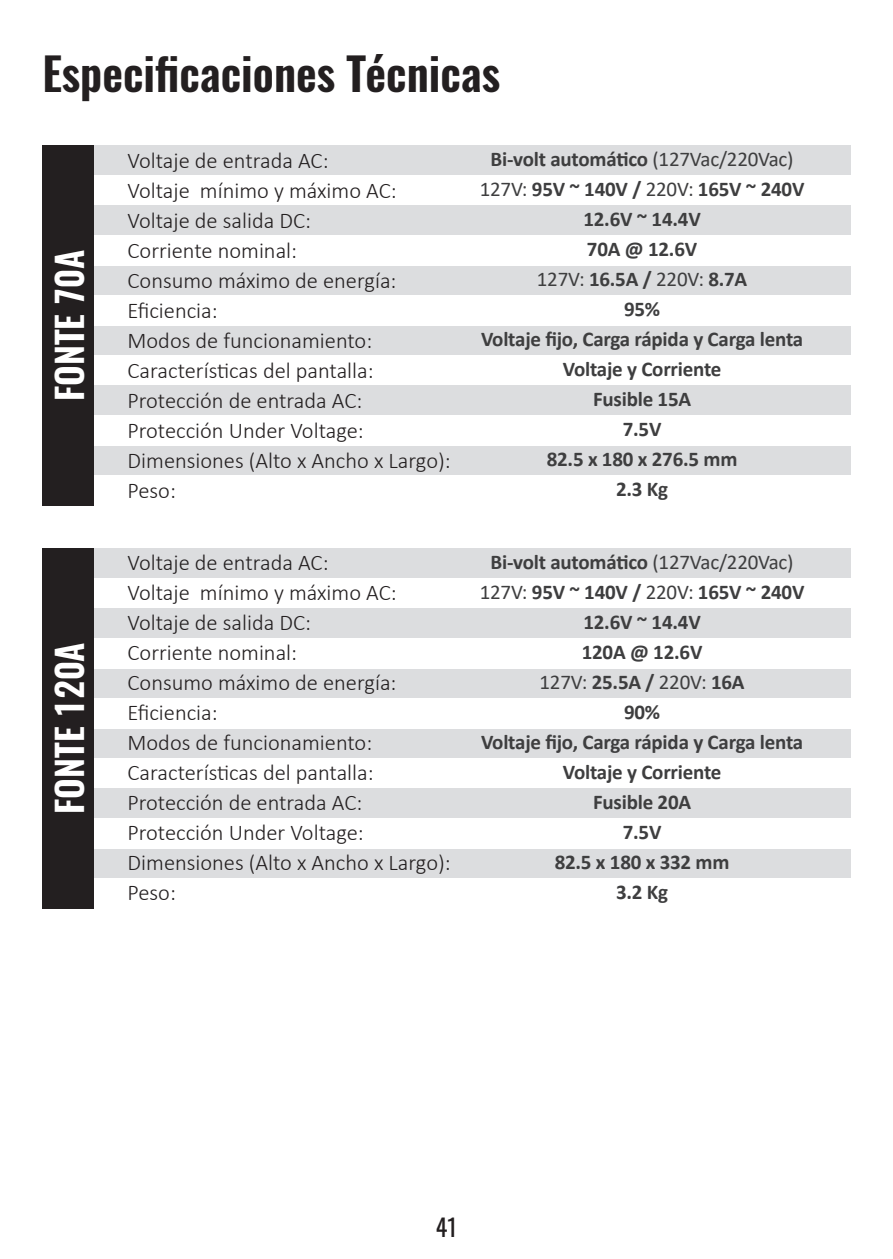
<style>
.page{position:relative;width:893px;height:1259px;background:#fff}
.page>*{position:absolute;margin:0;border:0;box-sizing:border-box;transform-origin:0 0}
.t1{font:600 45px "Oswald";color:#231f20}
.t2{font:600 36px "Oswald";color:#fff}
.t3{font:24px "Oswald";color:#231f20}
.t4{font:300 22.5px "Calibri";color:#231f20}
.t5{font:700 21px "Calibri";letter-spacing:-.01em;color:#3e3e3f}
.t6{font:21px "Calibri";letter-spacing:-.01em;color:#3e3e3f}
.s1{font-weight:400}
.s2{font-weight:700}
</style>
<div class="page">
<div style="left:43px;top:548px;width:807px;height:30px;background:#dcdddf"></div>
<div style="left:43px;top:145px;width:807px;height:30px;background:#dcdddf"></div>
<div style="left:43px;top:728px;width:807px;height:30px;background:#dcdddf"></div>
<div style="left:43px;top:325px;width:807px;height:30px;background:#dcdddf"></div>
<div style="left:43px;top:668px;width:807px;height:30px;background:#dcdddf"></div>
<div style="left:43px;top:265px;width:807px;height:30px;background:#dcdddf"></div>
<div style="left:43px;top:848px;width:807px;height:30px;background:#dcdddf"></div>
<div style="left:43px;top:445px;width:807px;height:30px;background:#dcdddf"></div>
<div style="left:43px;top:608px;width:807px;height:30px;background:#dcdddf"></div>
<div style="left:43px;top:205px;width:807px;height:30px;background:#dcdddf"></div>
<div style="left:43px;top:788px;width:807px;height:30px;background:#dcdddf"></div>
<div style="left:43px;top:385px;width:807px;height:30px;background:#dcdddf"></div>
<div style="left:43px;top:548px;width:51px;height:360px;background:#231f20"></div>
<div style="left:43px;top:145px;width:51px;height:360px;background:#231f20"></div>
<p class="t1" style="left:43px;top:42px;width:459px">Especificaciones Técnicas</p>
<p class="t2" style="left:45px;top:401px;width:153px;rotate:-90deg">FONTE 70A</p>
<p class="t2" style="left:45px;top:814px;width:173px;rotate:-90deg">FONTE 120A</p>
<p class="t4" style="left:128px;top:146px;width:202px">Voltaje de entrada AC:</p>
<p class="t4" style="left:128px;top:176px;width:271px">Voltaje mínimo y máximo AC:</p>
<p class="t4" style="left:128px;top:206px;width:185px">Voltaje de salida DC:</p>
<p class="t4" style="left:128px;top:236px;width:171px">Corriente nominal:</p>
<p class="t4" style="left:128px;top:266px;width:270px">Consumo máximo de energía:</p>
<p class="t4" style="left:128px;top:296px;width:92px">Eficiencia:</p>
<p class="t4" style="left:128px;top:326px;width:246px">Modos de funcionamiento:</p>
<p class="t4" style="left:128px;top:356px;width:248px">Características del pantalla:</p>
<p class="t4" style="left:128px;top:386px;width:236px">Protección de entrada AC:</p>
<p class="t4" style="left:128px;top:416px;width:238px">Protección Under Voltage:</p>
<p class="t4" style="left:128px;top:446px;width:325px">Dimensiones (Alto x Ancho x Largo):</p>
<p class="t4" style="left:128px;top:476px;width:50px">Peso:</p>
<p class="t4" style="left:128px;top:548px;width:202px">Voltaje de entrada AC:</p>
<p class="t4" style="left:128px;top:578px;width:271px">Voltaje mínimo y máximo AC:</p>
<p class="t4" style="left:128px;top:608px;width:185px">Voltaje de salida DC:</p>
<p class="t4" style="left:128px;top:638px;width:171px">Corriente nominal:</p>
<p class="t4" style="left:128px;top:668px;width:270px">Consumo máximo de energía:</p>
<p class="t4" style="left:128px;top:698px;width:92px">Eficiencia:</p>
<p class="t4" style="left:128px;top:728px;width:246px">Modos de funcionamiento:</p>
<p class="t4" style="left:128px;top:758px;width:248px">Características del pantalla:</p>
<p class="t4" style="left:128px;top:788px;width:236px">Protección de entrada AC:</p>
<p class="t4" style="left:128px;top:818px;width:238px">Protección Under Voltage:</p>
<p class="t4" style="left:128px;top:848px;width:325px">Dimensiones (Alto x Ancho x Largo):</p>
<p class="t4" style="left:128px;top:878px;width:50px">Peso:</p>
<p class="t5" style="left:491px;top:145px;width:305px">Bi-volt automático <span class="s1">(127Vac/220Vac)</span></p>
<p class="t5" style="left:480px;top:175px;width:326px"><span class="s1">127V:</span> 95V ~ 140V / <span class="s1">220V:</span> 165V ~ 240V</p>
<p class="t5" style="left:583px;top:205px;width:119px">12.6V ~ 14.4V</p>
<p class="t5" style="left:587px;top:235px;width:112px">70A @ 12.6V</p>
<p class="t6" style="left:537px;top:265px;width:212px">127V: <span class="s2">16.5A /</span> 220V: <span class="s2">8.7A</span></p>
<p class="t5" style="left:624px;top:295px;width:38px">95%</p>
<p class="t5" style="left:481px;top:325px;width:324px">Voltaje fijo, Carga rápida y Carga lenta</p>
<p class="t5" style="left:563px;top:355px;width:160px">Voltaje y Corriente</p>
<p class="t5" style="left:593px;top:385px;width:100px">Fusible 15A</p>
<p class="t5" style="left:623px;top:415px;width:40px">7.5V</p>
<p class="t5" style="left:547px;top:445px;width:192px">82.5 x 180 x 276.5 mm</p>
<p class="t5" style="left:616px;top:475px;width:54px">2.3 Kg</p>
<p class="t5" style="left:491px;top:547px;width:305px">Bi-volt automático <span class="s1">(127Vac/220Vac)</span></p>
<p class="t5" style="left:480px;top:577px;width:326px"><span class="s1">127V:</span> 95V ~ 140V / <span class="s1">220V:</span> 165V ~ 240V</p>
<p class="t5" style="left:583px;top:607px;width:119px">12.6V ~ 14.4V</p>
<p class="t5" style="left:582px;top:637px;width:122px">120A @ 12.6V</p>
<p class="t6" style="left:539px;top:667px;width:207px">127V: <span class="s2">25.5A /</span> 220V: <span class="s2">16A</span></p>
<p class="t5" style="left:624px;top:697px;width:38px">90%</p>
<p class="t5" style="left:481px;top:727px;width:324px">Voltaje fijo, Carga rápida y Carga lenta</p>
<p class="t5" style="left:563px;top:757px;width:160px">Voltaje y Corriente</p>
<p class="t5" style="left:593px;top:787px;width:100px">Fusible 20A</p>
<p class="t5" style="left:623px;top:817px;width:40px">7.5V</p>
<p class="t5" style="left:555px;top:847px;width:176px">82.5 x 180 x 332 mm</p>
<p class="t5" style="left:616px;top:877px;width:54px">3.2 Kg</p>
<p class="t3" style="left:436px;top:1205px;width:23px">41</p>
</div>
